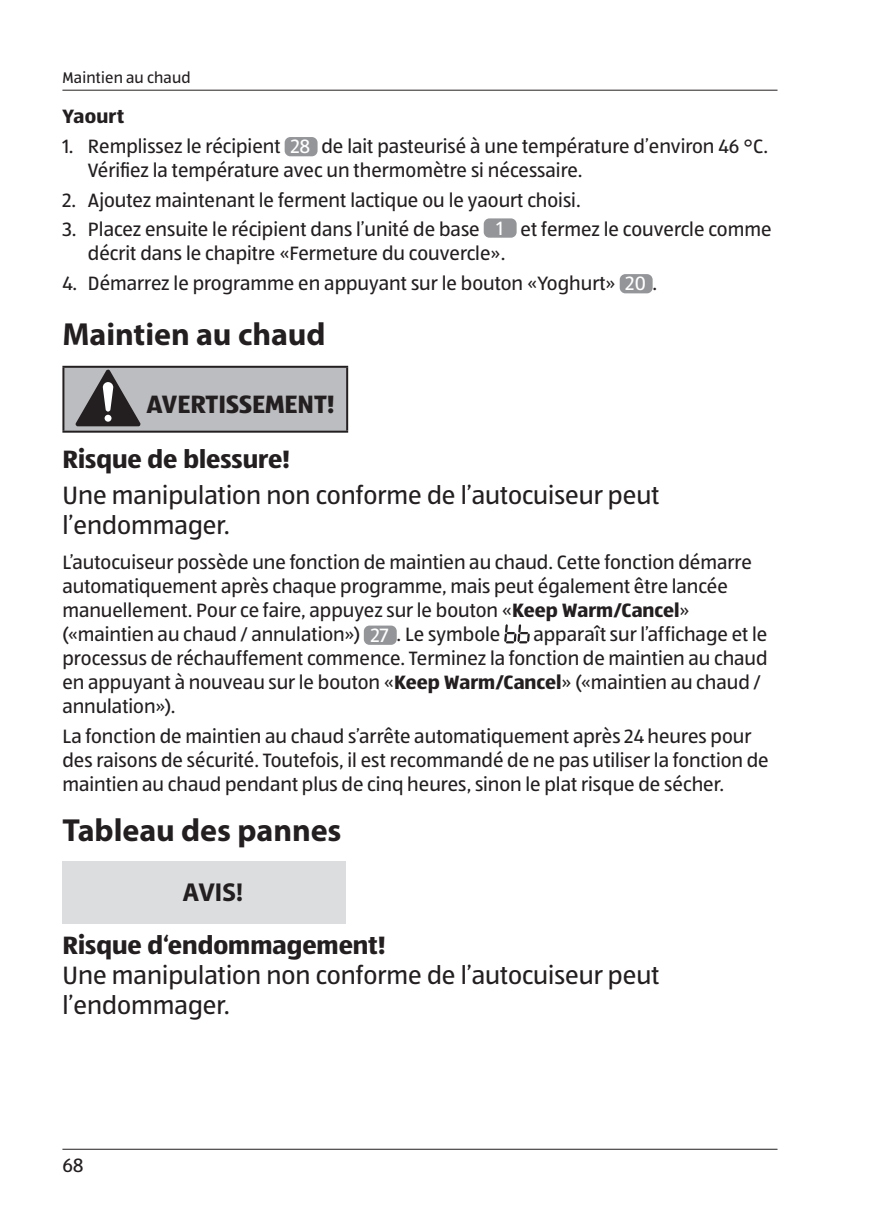
<style>
.page{position:relative;width:874px;height:1225px;background:#fff}
.page>*{position:absolute;margin:0;border:0;box-sizing:border-box;transform-origin:0 0}
.t1{font:700 32px "Myriad Pro";letter-spacing:-.005em;color:#231f20}
.t2{font:26px/30px "ALDISUEDOT";color:#231f20}
.t3{font:700 26px/55.6px "ALDISUEDOT";color:#231f20}
.t4{font:700 26px "Myriad Pro";color:#231f20}
.t5{font:20px/24px "ALDISUEDOT";color:#231f20}
.t6{font:700 20px "ALDISUEDOT";letter-spacing:.01em;color:#231f20}
.t7{font:16px "ALDISUEDOT";letter-spacing:.01em;color:#231f20}
.s1{color:#fff}
.s2{font-weight:700}
</style>
<div class="page">
<hr style="left:62px;top:1149px;width:715px;height:1px;background:#231f20">
<hr style="left:62px;top:90px;width:715px;height:1px;background:#231f20">
<div style="left:284px;top:137px;width:33px;height:19px;background:#939598;border-radius:6px"></div>
<div style="left:483px;top:218px;width:33px;height:20px;background:#939598;border-radius:6px"></div>
<div style="left:619px;top:274px;width:33px;height:19px;background:#939598;border-radius:6px"></div>
<div style="left:63px;top:367px;width:284px;height:65px;background:#bcbdc0"></div>
<hr style="left:62px;top:366px;width:286px;height:2px;background:#231f20">
<hr style="left:62px;top:368px;width:2px;height:63px;background:#231f20">
<hr style="left:346px;top:368px;width:2px;height:63px;background:#231f20">
<hr style="left:62px;top:431px;width:286px;height:2px;background:#231f20">
<svg style="left:76px;top:369px;width:65px;height:57px"></svg>
<div style="left:363px;top:625px;width:33px;height:20px;background:#939598;border-radius:6px"></div>
<svg style="left:504px;top:624px;width:25px;height:19px"></svg>
<div style="left:62px;top:861px;width:284px;height:62px;background:#dcdddf"></div>
<p class="t7" style="left:62px;top:67px;width:130px">Maintien au chaud</p>
<p class="t6" style="left:62px;top:103px;width:63px">Yaourt</p>
<p class="t5" style="left:88px;top:134px;width:681px;text-indent:-26px">1. Remplissez le récipient <span class="s1">28</span> de lait pasteurisé à une température d’environ 46 °C.<br>Vérifiez la température avec un thermomètre si nécessaire.</p>
<p class="t5" style="left:62px;top:187px;width:519px">2. Ajoutez maintenant le ferment lactique ou le yaourt choisi.</p>
<p class="t5" style="left:88px;top:217px;width:684px;text-indent:-26px">3. Placez ensuite le récipient dans l’unité de base <span class="s1">1</span> et fermez le couvercle comme décrit dans le chapitre «Fermeture du couvercle».</p>
<p class="t5" style="left:62px;top:271px;width:596px">4. Démarrez le programme en appuyant sur le bouton «Yoghurt» <span class="s1">20</span> .</p>
<h1 class="t1" style="left:62px;top:314px;width:264px">Maintien au chaud</h1>
<h2 class="t3" style="left:62px;top:375px;width:274px;text-indent:84px">AVERTISSEMENT!<br>Risque de blessure!</h2>
<h2 class="t2" style="left:62px;top:479px;width:598px">Une manipulation non conforme de l’autocuiseur peut l’endommager.</h2>
<p class="t5" style="left:62px;top:550px;width:690px">L’autocuiseur possède une fonction de maintien au chaud. Cette fonction démarre automatiquement après chaque programme, mais peut également être lancée manuellement. Pour ce faire, appuyez sur le bouton «<span class="s2">Keep Warm/Cancel</span>» («maintien au chaud / annulation») <span class="s1">27</span> . Le symbole</p>
<p class="t5" style="left:62px;top:622px;width:706px;text-indent:471px">apparaît sur l’affichage et le processus de réchauffement commence. Terminez la fonction de maintien au chaud en appuyant à nouveau sur le bouton «<span class="s2">Keep Warm/Cancel</span>» («maintien au chaud / annulation»).</p>
<p class="t5" style="left:62px;top:724px;width:707px">La fonction de maintien au chaud s’arrête automatiquement après 24 heures pour des raisons de sécurité. Toutefois, il est recommandé de ne pas utiliser la fonction de maintien au chaud pendant plus de cinq heures, sinon le plat risque de sécher.</p>
<h1 class="t1" style="left:62px;top:809px;width:280px">Tableau des pannes</h1>
<h2 class="t4" style="left:182px;top:875px;width:62px">AVIS!</h2>
<h2 class="t3" style="left:62px;top:916px;width:324px">Risque d‘endommagement!</h2>
<h2 class="t2" style="left:62px;top:959px;width:598px">Une manipulation non conforme de l’autocuiseur peut l’endommager.</h2>
<p class="t5" style="left:62px;top:1153px;width:23px">68</p>
</div>
